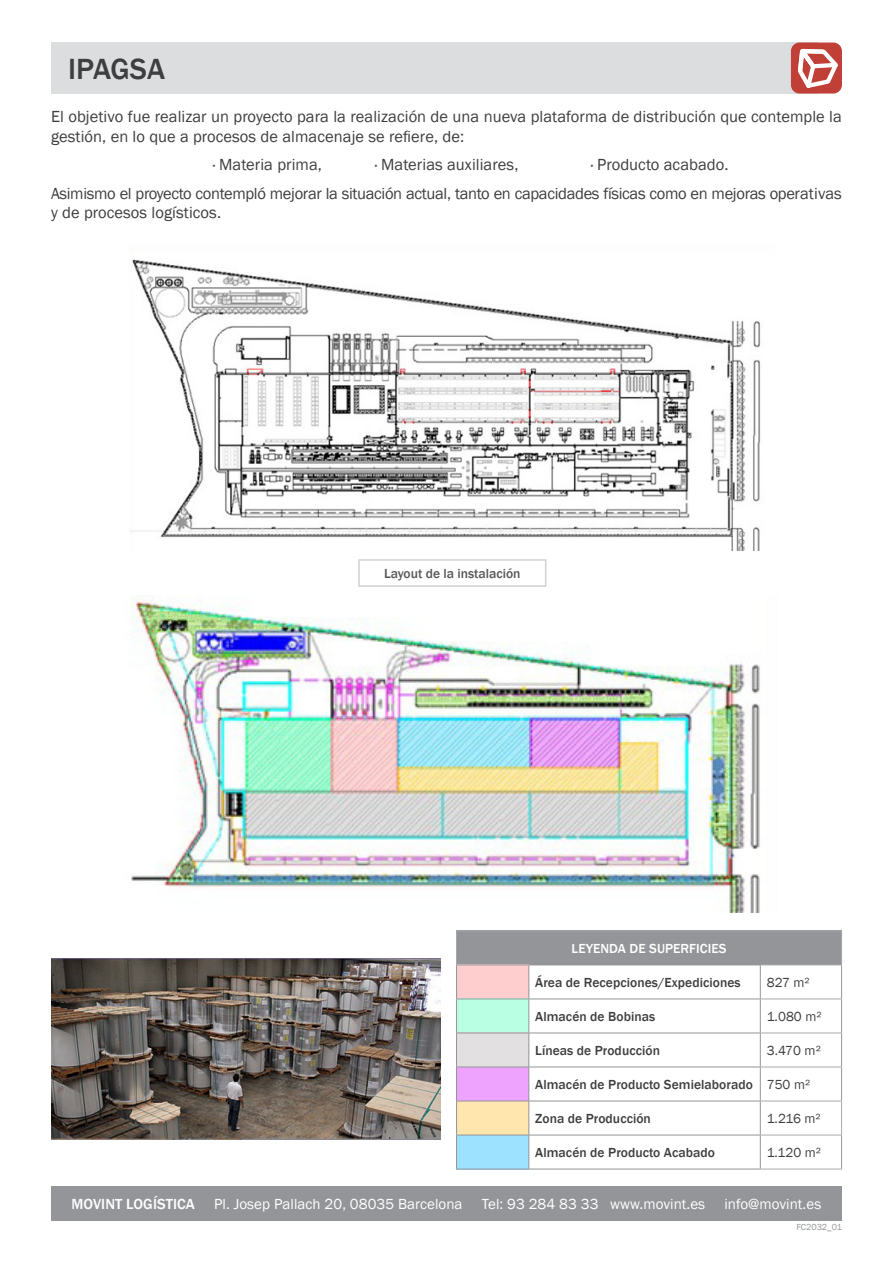
<style>
.page{position:relative;width:893px;height:1263px;background:#fff}
.page>*{position:absolute;margin:0;border:0;box-sizing:border-box;transform-origin:0 0}
.Ficha_Técnica_MOVINT{font:500 30px "Franklin Gothic";color:#3e3e3f}
.Párrafo_MOVINT{font:16.5px/19.8px "Franklin Gothic";letter-spacing:.005em;color:#3e3e3f}
.Párrafo_MOVINT-2{font:16.5px/19.8px "Franklin Gothic";letter-spacing:-.02em;color:#3e3e3f}
.Ficha_Técnica_MOVINT-2{font:15px "Franklin Gothic";letter-spacing:.005em;color:#fff}
.Ficha_Técnica_MOVINT-3{font:500 15px "Franklin Gothic";letter-spacing:.005em;color:#fff}
.Ficha_Técnica_MOVINT-4{font:500 13.5px "Franklin Gothic";letter-spacing:.005em;color:#3e3e3f}
.Ficha_Técnica_MOVINT-5{font:13.5px "Franklin Gothic";letter-spacing:.005em;color:#3e3e3f}
.Subtítulo_MOVINT{font:500 13.5px "Franklin Gothic";color:#57585a}
.Ficha_Técnica_MOVINT-6{font:500 13.5px "Franklin Gothic";letter-spacing:.005em;color:#fff}
.Referencia_MOVINT{font:9px "Franklin Gothic";color:#939598}
</style>
<div class="page">
<div style="left:51px;top:1186px;width:791px;height:34px;background:#939598"></div>
<div style="left:51px;top:43px;width:766px;height:51px;background:#dcdddf"></div>
<div style="left:791px;top:43px;width:51px;height:51px;background:#c03f37;border-radius:9px"></div>
<svg style="left:794px;top:42px;width:48px;height:49px"></svg>
<div style="left:457px;top:931px;width:385px;height:34px;background:#939598"></div>
<div style="left:457px;top:965px;width:72px;height:34px;background:#fecece"></div>
<div style="left:457px;top:999px;width:72px;height:34px;background:#b8ffe3"></div>
<div style="left:457px;top:1033px;width:72px;height:34px;background:#e2e0e1"></div>
<div style="left:457px;top:1067px;width:72px;height:34px;background:#eea4ff"></div>
<div style="left:457px;top:1101px;width:72px;height:34px;background:#ffe5ae"></div>
<div style="left:457px;top:1135px;width:72px;height:34px;background:#9de2ff"></div>
<hr style="left:456px;top:930px;width:73px;height:1px;background:#a8a9ad">
<hr style="left:456px;top:931px;width:1px;height:33px;background:#a8a9ad">
<hr style="left:529px;top:930px;width:231px;height:1px;background:#a8a9ad">
<hr style="left:760px;top:930px;width:82px;height:1px;background:#a8a9ad">
<hr style="left:841px;top:931px;width:1px;height:33px;background:#a8a9ad">
<hr style="left:761px;top:964px;width:81px;height:1px;background:#a8a9ad">
<hr style="left:761px;top:998px;width:81px;height:1px;background:#a8a9ad">
<hr style="left:761px;top:1032px;width:81px;height:1px;background:#a8a9ad">
<hr style="left:761px;top:1066px;width:81px;height:1px;background:#a8a9ad">
<hr style="left:760px;top:1101px;width:82px;height:1px;background:#a8a9ad">
<hr style="left:841px;top:1101px;width:1px;height:34px;background:#a8a9ad">
<hr style="left:760px;top:1135px;width:82px;height:1px;background:#a8a9ad">
<hr style="left:760px;top:1169px;width:82px;height:1px;background:#a8a9ad">
<hr style="left:456px;top:964px;width:73px;height:1px;background:#939598">
<hr style="left:456px;top:965px;width:1px;height:33px;background:#939598">
<hr style="left:528px;top:965px;width:1px;height:33px;background:#939598">
<hr style="left:760px;top:965px;width:1px;height:33px;background:#939598">
<hr style="left:456px;top:998px;width:73px;height:1px;background:#939598">
<hr style="left:456px;top:999px;width:1px;height:33px;background:#939598">
<hr style="left:529px;top:998px;width:232px;height:1px;background:#939598">
<hr style="left:528px;top:999px;width:1px;height:33px;background:#939598">
<hr style="left:760px;top:999px;width:1px;height:33px;background:#939598">
<hr style="left:456px;top:1032px;width:73px;height:1px;background:#939598">
<hr style="left:456px;top:1033px;width:1px;height:33px;background:#939598">
<hr style="left:529px;top:1032px;width:232px;height:1px;background:#939598">
<hr style="left:528px;top:1033px;width:1px;height:33px;background:#939598">
<hr style="left:760px;top:1033px;width:1px;height:33px;background:#939598">
<hr style="left:456px;top:1066px;width:73px;height:1px;background:#939598">
<hr style="left:456px;top:1067px;width:1px;height:34px;background:#939598">
<hr style="left:529px;top:1066px;width:232px;height:1px;background:#939598">
<hr style="left:528px;top:1067px;width:1px;height:34px;background:#939598">
<hr style="left:841px;top:965px;width:1px;height:33px;background:#939598">
<hr style="left:841px;top:999px;width:1px;height:33px;background:#939598">
<hr style="left:841px;top:1033px;width:1px;height:33px;background:#939598">
<hr style="left:760px;top:1067px;width:1px;height:34px;background:#939598">
<hr style="left:841px;top:1067px;width:1px;height:34px;background:#939598">
<hr style="left:456px;top:1101px;width:73px;height:1px;background:#939598">
<hr style="left:529px;top:1101px;width:231px;height:1px;background:#939598">
<hr style="left:456px;top:1101px;width:1px;height:34px;background:#939598">
<hr style="left:528px;top:1101px;width:1px;height:34px;background:#939598">
<hr style="left:760px;top:1101px;width:1px;height:34px;background:#939598">
<hr style="left:456px;top:1135px;width:73px;height:1px;background:#939598">
<hr style="left:529px;top:1135px;width:231px;height:1px;background:#939598">
<hr style="left:456px;top:1135px;width:1px;height:34px;background:#939598">
<hr style="left:528px;top:1135px;width:1px;height:34px;background:#939598">
<hr style="left:760px;top:1135px;width:1px;height:34px;background:#939598">
<hr style="left:841px;top:1135px;width:1px;height:34px;background:#939598">
<hr style="left:456px;top:1169px;width:73px;height:1px;background:#939598">
<hr style="left:529px;top:1169px;width:231px;height:1px;background:#939598">
<img style="left:130px;top:595px;width:630px;height:318px">
<img style="left:51px;top:959px;width:389px;height:181px">
<img style="left:130px;top:249px;width:631px;height:301px">
<div style="left:358px;top:559px;width:188px;height:28px;border:2px solid #d1d2d4"></div>
<p class="Ficha_Técnica_MOVINT" style="left:68px;top:50px;width:99px">IPAGSA</p>
<p class="Párrafo_MOVINT" style="left:51px;top:107px;width:792px">El objetivo fue realizar un proyecto para la realización de una nueva plataforma de distribución que contemple la gestión, en lo que a procesos de almacenaje se refiere, de:</p>
<p class="Párrafo_MOVINT" style="left:213px;top:155px;width:111px">· Materia prima,</p>
<p class="Párrafo_MOVINT" style="left:375px;top:155px;width:145px">· Materias auxiliares,</p>
<p class="Párrafo_MOVINT" style="left:591px;top:155px;width:139px">· Producto acabado.</p>
<p class="Párrafo_MOVINT-2" style="left:51px;top:183px;width:792px">Asimismo el proyecto contempló mejorar la situación actual, tanto en capacidades físicas como en mejoras operativas y de procesos logísticos.</p>
<p class="Subtítulo_MOVINT" style="left:384px;top:565px;width:138px">Layout de la instalación</p>
<p class="Ficha_Técnica_MOVINT-6" style="left:572px;top:940px;width:156px">LEYENDA DE SUPERFICIES</p>
<p class="Ficha_Técnica_MOVINT-4" style="left:535px;top:974px;width:207px">Área de Recepciones/Expediciones</p>
<p class="Ficha_Técnica_MOVINT-5" style="left:767px;top:974px;width:45px">827 m²</p>
<p class="Ficha_Técnica_MOVINT-4" style="left:535px;top:1008px;width:122px">Almacén de Bobinas</p>
<p class="Ficha_Técnica_MOVINT-5" style="left:767px;top:1008px;width:56px">1.080 m²</p>
<p class="Ficha_Técnica_MOVINT-4" style="left:535px;top:1042px;width:126px">Líneas de Producción</p>
<p class="Ficha_Técnica_MOVINT-5" style="left:767px;top:1042px;width:56px">3.470 m²</p>
<p class="Ficha_Técnica_MOVINT-4" style="left:535px;top:1076px;width:219px">Almacén de Producto Semielaborado</p>
<p class="Ficha_Técnica_MOVINT-5" style="left:767px;top:1076px;width:45px">750 m²</p>
<p class="Ficha_Técnica_MOVINT-4" style="left:535px;top:1110px;width:117px">Zona de Producción</p>
<p class="Ficha_Técnica_MOVINT-5" style="left:767px;top:1110px;width:56px">1.216 m²</p>
<p class="Ficha_Técnica_MOVINT-4" style="left:535px;top:1144px;width:181px">Almacén de Producto Acabado</p>
<p class="Ficha_Técnica_MOVINT-5" style="left:767px;top:1144px;width:56px">1.120 m²</p>
<p class="Ficha_Técnica_MOVINT-3" style="left:72px;top:1194px;width:125px">MOVINT LOGÍSTICA</p>
<p class="Ficha_Técnica_MOVINT-2" style="left:214px;top:1194px;width:250px">Pl. Josep Pallach 20, 08035 Barcelona</p>
<p class="Ficha_Técnica_MOVINT-2" style="left:482px;top:1194px;width:225px">Tel: 93 284 83 33 www.movint.es</p>
<p class="Ficha_Técnica_MOVINT-2" style="left:724px;top:1194px;width:98px">info@movint.es</p>
<p class="Referencia_MOVINT" style="left:796px;top:1221px;width:47px">FC2032_01</p>
</div>
